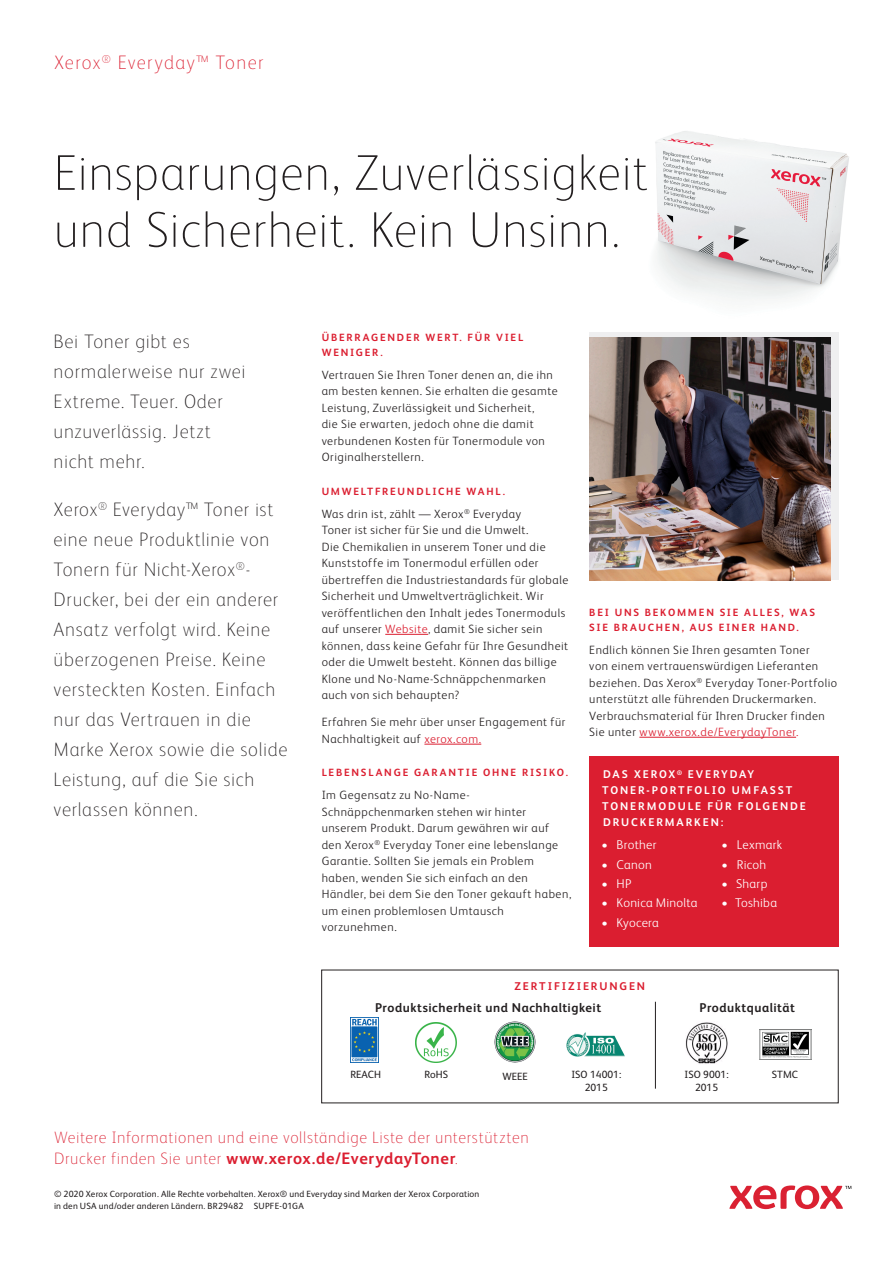
<style>
.page{position:relative;width:893px;height:1263px;background:#fff}
.page>*{position:absolute;margin:0;border:0;box-sizing:border-box;transform-origin:0 0}
.Page_Title{font:100 50.25px/57px "Xerox Sans";letter-spacing:.015em;color:#231f20}
.Body_Subhead{font:100 19.5px/30px "Xerox Sans";letter-spacing:.035em;color:#231f20}
.Business_Segment{font:100 19.5px "Xerox Sans";letter-spacing:.065em;color:#db1e30}
.Call_to_action{font:100 16.5px/21px "Xerox Sans";letter-spacing:.04em;color:#db1e30}
.t1{font:300 12.75px "Xerox Sans";letter-spacing:.02em;color:#fff}
.Body_Subhead_Level_2{font:700 12.75px "Xerox Sans";letter-spacing:.04em;color:#231f20}
.Body_Text{font:300 12px/16.5px "Xerox Sans";letter-spacing:.045em;color:#231f20}
.Body_Text___Bullets{font:300 12px/16.5px "Xerox Sans";letter-spacing:.045em;color:#231f20}
.Body_Subhead-2{font:700 11.25px/15.8px "Xerox Sans";letter-spacing:.17em;color:#fff}
.Body_Subhead-3{font:700 11.25px "Xerox Sans";letter-spacing:.165em;color:#db1e30}
.Body_Subhead-4{font:700 10.5px/15px "Xerox Sans";letter-spacing:.17em;color:#db1e30}
.t2{font:10.5px/12.6px "Xerox Sans";color:#231f20;text-align:center}
.Legal{font:9px/12px "Xerox Sans";letter-spacing:.02em;color:#231f20}
.s1{color:#db1e30}
.s2{font-weight:700}
</style>
<div class="page">
<img style="left:631px;top:131px;width:218px;height:202px">
<svg style="left:729px;top:1185px;width:122px;height:24px"></svg>
<hr style="left:385px;top:634px;width:43px;height:1px;background:#db1e30">
<hr style="left:424px;top:744px;width:57px;height:1px;background:#db1e30">
<hr style="left:655px;top:1002px;width:1px;height:87px;background:#231f20">
<img style="left:351px;top:1018px;width:28px;height:45px">
<img style="left:759px;top:1029px;width:52px;height:30px">
<img style="left:416px;top:1022px;width:40px;height:41px">
<img style="left:685px;top:1022px;width:43px;height:42px">
<img style="left:566px;top:1032px;width:59px;height:24px">
<img style="left:494px;top:1021px;width:41px;height:42px">
<hr style="left:639px;top:737px;width:157px;height:1px;background:#db1e30">
<div style="left:589px;top:756px;width:250px;height:191px;background:#db1e30"></div>
<div style="left:589px;top:333px;width:250px;height:247px;background:#efeff0"></div>
<img style="left:589px;top:337px;width:241px;height:243px">
<p class="Business_Segment" style="left:54px;top:50px;width:211px">Xerox<sup>®</sup> Everyday™ Toner</p>
<p class="Page_Title" style="left:54px;top:142px;width:596px">Einsparungen, Zuverlässigkeit und Sicherheit. Kein Unsinn.</p>
<p class="Body_Subhead" style="left:54px;top:325px;width:194px">Bei Toner gibt es normalerweise nur zwei<br>Extreme. Teuer. Oder unzuverlässig. Jetzt nicht mehr.</p>
<p class="Body_Subhead" style="left:54px;top:493px;width:235px">Xerox<sup>®</sup> Everyday™ Toner ist eine neue Produktlinie von<br>Tonern für Nicht-Xerox<sup>®</sup>-<br>Drucker, bei der ein anderer<br>Ansatz verfolgt wird. Keine überzogenen Preise. Keine versteckten Kosten. Einfach nur das Vertrauen in die<br>Marke Xerox sowie die solide<br>Leistung, auf die Sie sich verlassen können.</p>
<p class="Body_Subhead-4" style="left:322px;top:329px;width:203px">ÜBERRAGENDER WERT. FÜR VIEL<br>WENIGER.</p>
<p class="Body_Text" style="left:322px;top:366px;width:238px">Vertrauen Sie Ihren Toner denen an, die ihn am besten kennen. Sie erhalten die gesamte Leistung, Zuverlässigkeit und Sicherheit,<br>die Sie erwarten, jedoch ohne die damit verbundenen Kosten für Tonermodule von Originalherstellern.</p>
<p class="Body_Subhead-4" style="left:322px;top:483px;width:185px">UMWELTFREUNDLICHE WAHL.</p>
<p class="Body_Text___Bullets" style="left:322px;top:505px;width:248px">Was drin ist, zählt — Xerox<sup>®</sup> Everyday<br>Toner ist sicher für Sie und die Umwelt.<br>Die Chemikalien in unserem Toner und die Kunststoffe im Tonermodul erfüllen oder übertreffen die Industriestandards für globale Sicherheit und Umweltverträglichkeit. Wir veröffentlichen den Inhalt jedes Tonermoduls auf unserer <span class="s1">Website</span>, damit Sie sicher sein können, dass keine Gefahr für Ihre Gesundheit oder die Umwelt besteht. Können das billige Klone und No-Name-Schnäppchenmarken auch von sich behaupten?</p>
<p class="Body_Text___Bullets" style="left:322px;top:713px;width:245px">Erfahren Sie mehr über unser Engagement für<br>Nachhaltigkeit auf <span class="s1">xerox.com.</span></p>
<p class="Body_Subhead-4" style="left:322px;top:765px;width:248px">LEBENSLANGE GARANTIE OHNE RISIKO.</p>
<p class="Body_Text" style="left:322px;top:786px;width:251px">Im Gegensatz zu No-Name-Schnäppchenmarken stehen wir hinter unserem Produkt. Darum gewähren wir auf den Xerox<sup>®</sup> Everyday Toner eine lebenslange Garantie. Sollten Sie jemals ein Problem haben, wenden Sie sich einfach an den Händler, bei dem Sie den Toner gekauft haben, um einen problemlosen Umtausch vorzunehmen.</p>
<p class="Body_Subhead-4" style="left:589px;top:604px;width:227px">BEI UNS BEKOMMEN SIE ALLES, WAS<br>SIE BRAUCHEN, AUS EINER HAND.</p>
<p class="Body_Text" style="left:589px;top:640px;width:249px">Endlich können Sie Ihren gesamten Toner<br>von einem vertrauenswürdigen Lieferanten beziehen. Das Xerox<sup>®</sup> Everyday Toner-Portfolio unterstützt alle führenden Druckermarken.<br>Verbrauchsmaterial für Ihren Drucker finden Sie unter <span class="s1">www.xerox.de/EverydayToner.</span></p>
<p class="Body_Subhead-2" style="left:602px;top:766px;width:205px">DAS XEROX<sup>®</sup> EVERYDAY<br>TONER-PORTFOLIO UMFASST<br>TONERMODULE FÜR FOLGENDE<br>DRUCKERMARKEN:</p>
<p class="t1" style="left:601px;top:836px;width:57px">• Brother</p>
<p class="t1" style="left:601px;top:856px;width:52px">• Canon</p>
<p class="t1" style="left:601px;top:875px;width:32px">• HP</p>
<p class="t1" style="left:601px;top:895px;width:98px">• Konica Minolta</p>
<p class="t1" style="left:601px;top:914px;width:59px">• Kyocera</p>
<p class="t1" style="left:721px;top:836px;width:62px">• Lexmark</p>
<p class="t1" style="left:721px;top:856px;width:46px">• Ricoh</p>
<p class="t1" style="left:721px;top:875px;width:48px">• Sharp</p>
<p class="t1" style="left:721px;top:895px;width:57px">• Toshiba</p>
<p class="Body_Subhead-3" style="left:514px;top:978px;width:132px">ZERTIFIZIERUNGEN</p>
<p class="Body_Subhead_Level_2" style="left:375px;top:998px;width:228px">Produktsicherheit und Nachhaltigkeit</p>
<p class="Body_Subhead_Level_2" style="left:699px;top:998px;width:97px">Produktqualität</p>
<p class="t2" style="left:350px;top:1067px;width:32px">REACH</p>
<p class="t2" style="left:425px;top:1067px;width:25px">RoHS</p>
<p class="t2" style="left:684px;top:1067px;width:46px">ISO 9001:</p>
<p class="t2" style="left:772px;top:1067px;width:28px">STMC</p>
<p class="t2" style="left:695px;top:1080px;width:25px">2015</p>
<p class="t2" style="left:571px;top:1067px;width:51px">ISO 14001:<br>2015</p>
<p class="t2" style="left:502px;top:1069px;width:27px">WEEE</p>
<p class="Call_to_action" style="left:54px;top:1126px;width:476px">Weitere Informationen und eine vollständige Liste der unterstützten<br>Drucker finden Sie unter <span class="s2">www.xerox.de/EverydayToner</span>.</p>
<p class="Legal" style="left:54px;top:1187px;width:427px">© 2020 Xerox Corporation. Alle Rechte vorbehalten. Xerox® und Everyday sind Marken der Xerox Corporation in den USA und/oder anderen Ländern. BR29482 SUPFE-01GA</p>
</div>
